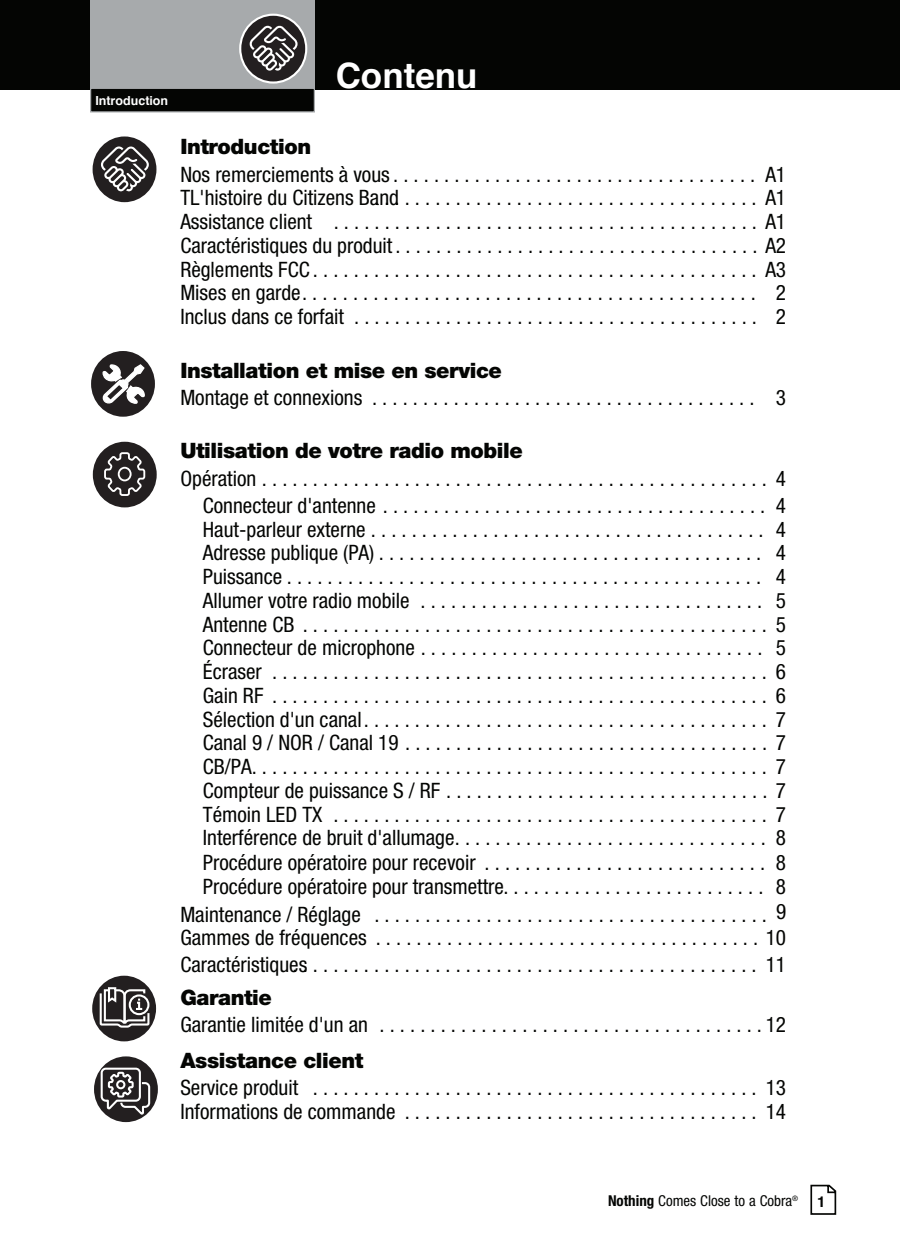
<style>
.page{position:relative;width:900px;height:1260px;background:#fff}
.page>*{position:absolute;margin:0;border:0;box-sizing:border-box;transform-origin:0 0}
.t1{font:700 35px "Helvetica";color:#fff}
.t2{font:condensed 21.25px/23.8px "Helvetica Neue LT Std";color:#040503}
.t3{font:900 21.25px "Helvetica Neue LT Std";letter-spacing:-.02em;color:#040503}
.t4{font:condensed 15px "Helvetica Neue LT Std";color:#040503}
.t5{font:700 15px "Helvetica";color:#040503}
.t6{font:700 12.5px "Helvetica";color:#fff}
.t7{font:11px "Helvetica";color:#040503}
.t8{font:10px "Helvetica";color:#040503}
.t9{font:condensed 7.5px "Helvetica Neue LT Std";color:#040503}
.s1{font-weight:700}
</style>
<div class="page">
<svg style="left:810px;top:1185px;width:26px;height:30px"></svg>
<div style="left:0;top:0;width:900px;height:90px;background:#040503"></div>
<div style="left:90px;top:0;width:225px;height:90px;background:#a7aaac"></div>
<div style="left:91px;top:88px;width:223px;height:24px;background:#040503"></div>
<div style="left:90px;top:88px;width:225px;height:24px;border:1px solid #a7aaac"></div>
<svg style="left:240px;top:15px;width:66px;height:68px"></svg>
<div style="left:239px;top:14px;width:68px;height:70px;border:2px solid #fff;border-radius:50%"></div>
<svg style="left:250px;top:25px;width:48px;height:46px;background:#5e5b5c"></svg>
<svg style="left:92px;top:135px;width:66px;height:68px"></svg>
<div style="left:90px;top:134px;width:69px;height:70px;border:2px solid #fff;border-radius:50%"></div>
<svg style="left:101px;top:146px;width:48px;height:45px"></svg>
<svg style="left:92px;top:441px;width:66px;height:68px"></svg>
<div style="left:91px;top:440px;width:68px;height:70px;border:2px solid #fff;border-radius:50%"></div>
<svg style="left:103px;top:451px;width:43px;height:46px;background:#484545"></svg>
<div style="left:118px;top:467px;width:14px;height:14px;border:2px solid #fff;border-radius:50%"></div>
<svg style="left:91px;top:975px;width:66px;height:67px"></svg>
<div style="left:90px;top:974px;width:68px;height:70px;border:2px solid #fff;border-radius:50%"></div>
<svg style="left:99px;top:986px;width:52px;height:45px"></svg>
<svg style="left:93px;top:1055px;width:66px;height:68px"></svg>
<div style="left:92px;top:1054px;width:68px;height:70px;border:2px solid #fff;border-radius:50%"></div>
<svg style="left:100px;top:1067px;width:51px;height:50px"></svg>
<div style="left:116px;top:1080px;width:9px;height:9px;border:2px solid #fff;border-radius:50%"></div>
<div style="left:90px;top:350px;width:66px;height:68px;background:#231f20;border-radius:50%"></div>
<div style="left:89px;top:349px;width:68px;height:70px;border:2px solid #fff;border-radius:50%"></div>
<svg style="left:102px;top:364px;width:43px;height:40px"></svg>
<p class="t6" style="left:95px;top:91px;width:74px">Introduction</p>
<h1 class="t1" style="left:336px;top:47px;width:143px">Contenu</h1>
<p class="t3" style="left:180px;top:134px;width:132px">Introduction</p>
<p class="t2" style="left:180px;top:162px;width:607px">Nos remerciements à vous.................................... A1<br>TL'histoire du Citizens Band</p>
<p class="t2" style="left:180px;top:186px;width:607px;text-align:justify;text-indent:194px">...................................... A1<br>Assistance client .......................................... A1<br>Caractéristiques du produit . . . . . . . . . . . . . . . . . . . . . . . . . . . . . . . . . . . . A2<br>Règlements FCC............................................ A3<br>Mises en garde.............................................. 2<br>Inclus dans ce forfait ........................................ 2</p>
<p class="t3" style="left:180px;top:357px;width:323px">Installation et mise en service</p>
<p class="t2" style="left:180px;top:385px;width:607px">Montage et connexions ...................................... 3</p>
<p class="t3" style="left:180px;top:438px;width:344px">Utilisation de votre radio mobile</p>
<p class="t2" style="left:180px;top:464px;width:607px;line-height:27.2px;text-align:right">Opération.................................................. 4<br>Connecteur d'antenne...................................... 4</p>
<p class="t2" style="left:203px;top:517px;width:585px;text-align:justify">Haut-parleur externe....................................... 4<br>Adresse publique (PA)...................................... 4<br>Puissance............................................... 4<br>Allumer votre radio mobile .................................. 5<br>Antenne CB .............................................. 5<br>Connecteur de microphone.................................. 5<br>Écraser ................................................. 6<br>Gain RF ................................................. 6<br>Sélection d'un canal........................................ 7<br>Canal 9 / NOR / Canal 19.................................... 7<br>CB/PA................................................... 7<br>Compteur de puissance S / RF................................ 7<br>Témoin LED TX ........................................... 7<br>Interférence de bruit d'allumage............................... 8<br>Procédure opératoire pour recevoir ............................ 8<br>Procédure opératoire pour transmettre. . . . . . . . . . . . . . . . . . . . . . . . . . 8</p>
<p class="t2" style="left:180px;top:902px;width:608px">Maintenance / Réglage ....................................... 9<br>Gammes de fréquences ...................................... 10</p>
<p class="t2" style="left:180px;top:952px;width:607px">Caractéristiques.............................................. 11</p>
<p class="t3" style="left:180px;top:985px;width:93px">Garantie</p>
<p class="t2" style="left:180px;top:1013px;width:607px">Garantie limitée d'un an ......................................12</p>
<p class="t3" style="left:180px;top:1048px;width:185px">Assistance client</p>
<p class="t2" style="left:180px;top:1076px;width:607px">Service produit ............................................ 13<br>Informations de commande ................................... 14</p>
<p class="t7" style="left:435px;top:220px;width:49px">Customer</p>
<p class="t8" style="left:235px;top:267px;width:76px">Secondary Icons</p>
<p class="t7" style="left:442px;top:370px;width:39px">Caution</p>
<p class="t7" style="left:360px;top:370px;width:32px">Notice</p>
<p class="t4" style="left:608px;top:1192px;width:186px"><span class="s1">Nothing</span> Comes Close to a Cobra</p>
<p class="t5" style="left:817px;top:1190px;width:10px">1</p>
<p class="t9" style="left:792px;top:1194px;width:7px">®</p>
</div>
